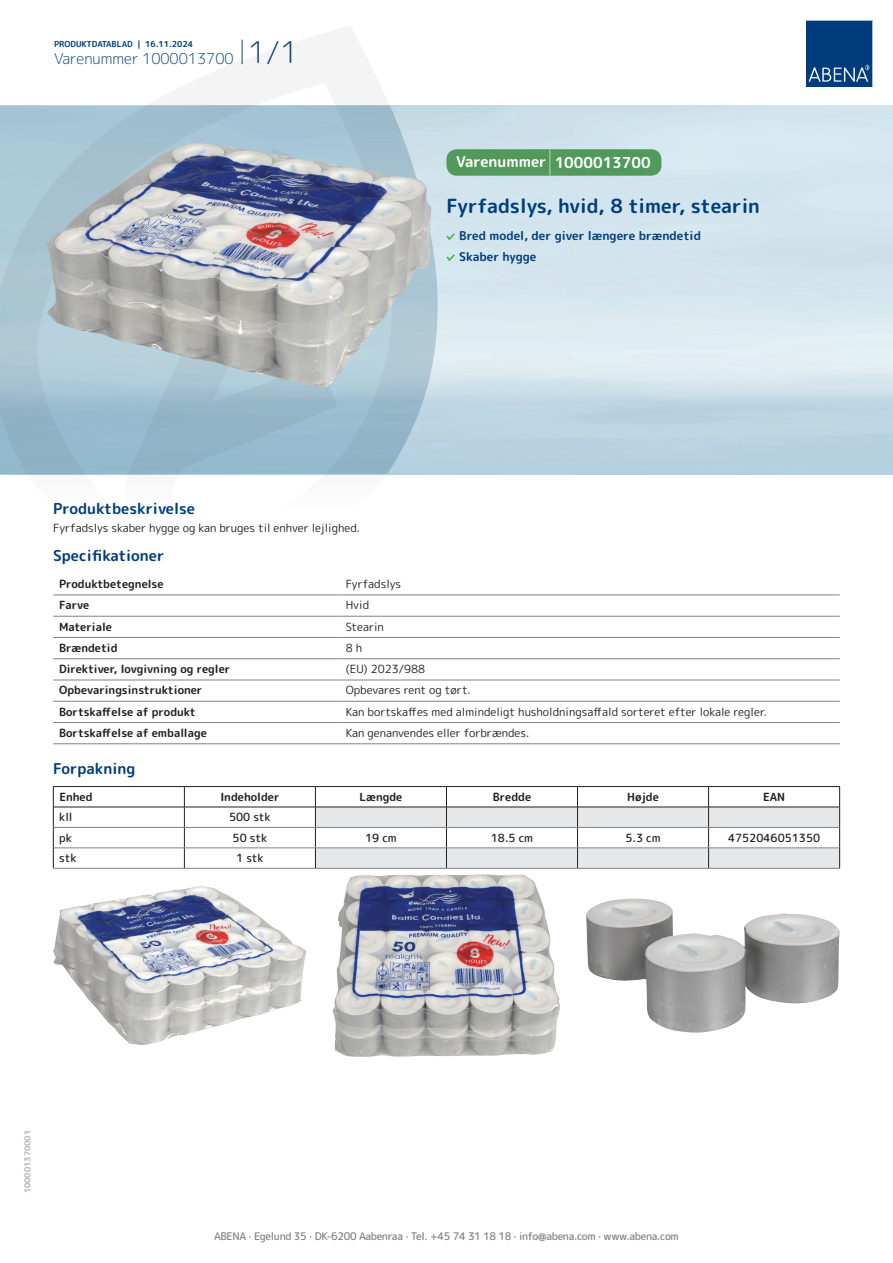
<style>
.page{position:relative;width:893px;height:1263px;background:#fff}
.page>*{position:absolute;margin:0;border:0;box-sizing:border-box;transform-origin:0 0}
.t1{font:700 19.5px "Rounded Mplus 1 c";color:#013d7d}
.t2{font:700 15px "Rounded Mplus 1 c";color:#013d7d}
.t3{font:300 15px "Rounded Mplus 1 c";color:#013d7d}
.t4{font:700 15px "Rounded Mplus 1 c";color:#fff}
.t5{font:700 12px/21px "Rounded Mplus 1 c";color:#013d7d}
.t6{font:11.25px "Rounded Mplus 1 c";color:#231f20}
.t7{font:700 11.25px "Rounded Mplus 1 c";color:#231f20}
.t8{font:500 11.25px "Rounded Mplus 1 c";color:#231f20}
.t9{font:500 10.5px "Rounded Mplus 1 c";letter-spacing:-.03em;color:#808285}
.t10{font:700 8.25px "Rounded Mplus 1 c";color:#013d7d}
.t11{font:700 8.25px "Rounded Mplus 1 c";color:#b2b3b7}
.s1{font-size:30px}
.s2{font-size:25.5px}
</style>
<div class="page">
<svg style="left:0;top:26px;width:439px;height:569px"></svg>
<svg style="left:0;top:106px;width:438px;height:368px;background:#a0bfcf"></svg>
<svg style="left:242px;top:40px;width:1px;height:24px"></svg>
<svg style="left:806px;top:20px;width:67px;height:67px;background:#144b86"></svg>
<img style="left:46px;top:141px;width:386px;height:246px">
<hr style="left:53px;top:595px;width:287px;height:1px;background:#808285">
<hr style="left:340px;top:595px;width:500px;height:1px;background:#808285">
<hr style="left:53px;top:616px;width:287px;height:1px;background:#808285">
<hr style="left:340px;top:616px;width:500px;height:1px;background:#808285">
<hr style="left:53px;top:637px;width:287px;height:1px;background:#808285">
<hr style="left:340px;top:637px;width:500px;height:1px;background:#808285">
<hr style="left:53px;top:658px;width:287px;height:1px;background:#808285">
<hr style="left:340px;top:658px;width:500px;height:1px;background:#808285">
<hr style="left:53px;top:680px;width:287px;height:1px;background:#808285">
<hr style="left:340px;top:680px;width:500px;height:1px;background:#808285">
<hr style="left:53px;top:701px;width:287px;height:1px;background:#808285">
<hr style="left:340px;top:701px;width:500px;height:1px;background:#808285">
<hr style="left:53px;top:722px;width:287px;height:1px;background:#808285">
<hr style="left:340px;top:722px;width:500px;height:1px;background:#808285">
<hr style="left:53px;top:743px;width:287px;height:1px;background:#808285">
<hr style="left:340px;top:743px;width:500px;height:1px;background:#808285">
<hr style="left:53px;top:786px;width:131px;height:1px;background:#231f20">
<hr style="left:184px;top:786px;width:131px;height:1px;background:#231f20">
<hr style="left:315px;top:786px;width:131px;height:1px;background:#231f20">
<hr style="left:446px;top:786px;width:131px;height:1px;background:#231f20">
<hr style="left:577px;top:786px;width:132px;height:1px;background:#231f20">
<hr style="left:709px;top:786px;width:131px;height:1px;background:#231f20">
<hr style="left:53px;top:807px;width:131px;height:1px;background:#231f20">
<hr style="left:184px;top:807px;width:131px;height:1px;background:#231f20">
<svg style="left:53px;top:787px;width:1px;height:81px"></svg>
<svg style="left:184px;top:787px;width:1px;height:81px"></svg>
<svg style="left:315px;top:787px;width:525px;height:81px"></svg>
<hr style="left:54px;top:827px;width:130px;height:1px;background:#808285">
<hr style="left:184px;top:827px;width:131px;height:1px;background:#808285">
<hr style="left:315px;top:827px;width:131px;height:1px;background:#808285">
<hr style="left:446px;top:827px;width:131px;height:1px;background:#808285">
<hr style="left:577px;top:827px;width:132px;height:1px;background:#808285">
<hr style="left:709px;top:827px;width:130px;height:1px;background:#808285">
<hr style="left:54px;top:848px;width:130px;height:1px;background:#808285">
<hr style="left:184px;top:848px;width:131px;height:1px;background:#808285">
<hr style="left:315px;top:848px;width:131px;height:1px;background:#808285">
<hr style="left:446px;top:848px;width:131px;height:1px;background:#808285">
<hr style="left:577px;top:848px;width:132px;height:1px;background:#808285">
<hr style="left:709px;top:848px;width:130px;height:1px;background:#808285">
<hr style="left:53px;top:868px;width:131px;height:1px;background:#808285">
<hr style="left:184px;top:868px;width:131px;height:1px;background:#808285">
<hr style="left:315px;top:868px;width:131px;height:1px;background:#808285">
<hr style="left:446px;top:868px;width:131px;height:1px;background:#808285">
<hr style="left:577px;top:868px;width:132px;height:1px;background:#808285">
<hr style="left:709px;top:868px;width:131px;height:1px;background:#808285">
<img style="left:53px;top:886px;width:254px;height:159px">
<img style="left:332px;top:874px;width:228px;height:183px">
<img style="left:586px;top:899px;width:253px;height:134px">
<svg style="left:446px;top:233px;width:9px;height:7px"></svg>
<svg style="left:446px;top:254px;width:9px;height:7px"></svg>
<div style="left:446px;top:149px;width:215px;height:27px;background:#52995c;border-radius:10px"></div>
<p class="t10" style="left:54px;top:38px;width:141px">PRODUKTDATABLAD | 16.11.2024</p>
<h2 class="t3" style="left:54px;top:48px;width:246px">Varenummer 1000013700 <span class="s1">1/1</span></h2>
<h2 class="t4" style="left:456px;top:152px;width:196px">Varenummer <span class="s2">|</span> 1000013700</h2>
<h1 class="t1" style="left:446px;top:192px;width:315px">Fyrfadslys, hvid, 8 timer, stearin</h1>
<p class="t5" style="left:459px;top:225px;width:243px">Bred model, der giver længere brændetid<br>Skaber hygge</p>
<h2 class="t2" style="left:53px;top:498px;width:143px">Produktbeskrivelse</h2>
<p class="t6" style="left:53px;top:520px;width:308px">Fyrfadslys skaber hygge og kan bruges til enhver lejlighed.</p>
<h2 class="t2" style="left:53px;top:545px;width:113px">Specifikationer</h2>
<p class="t7" style="left:59px;top:576px;width:106px">Produktbetegnelse</p>
<p class="t6" style="left:346px;top:576px;width:57px">Fyrfadslys</p>
<p class="t7" style="left:59px;top:597px;width:32px">Farve</p>
<p class="t6" style="left:346px;top:597px;width:25px">Hvid</p>
<p class="t7" style="left:59px;top:618px;width:54px">Materiale</p>
<p class="t6" style="left:346px;top:618px;width:40px">Stearin</p>
<p class="t7" style="left:59px;top:640px;width:60px">Brændetid</p>
<p class="t6" style="left:346px;top:640px;width:18px">8 h</p>
<p class="t7" style="left:59px;top:661px;width:173px">Direktiver, lovgivning og regler</p>
<p class="t6" style="left:346px;top:661px;width:81px">(EU) 2023/988</p>
<p class="t7" style="left:59px;top:682px;width:145px">Opbevaringsinstruktioner</p>
<p class="t6" style="left:346px;top:682px;width:127px">Opbevares rent og tørt.</p>
<p class="t7" style="left:59px;top:704px;width:138px">Bortskaffelse af produkt</p>
<p class="t6" style="left:346px;top:704px;width:423px">Kan bortskaffes med almindeligt husholdningsaffald sorteret efter lokale regler.</p>
<p class="t7" style="left:59px;top:725px;width:149px">Bortskaffelse af emballage</p>
<p class="t6" style="left:346px;top:725px;width:185px">Kan genanvendes eller forbrændes.</p>
<h2 class="t2" style="left:53px;top:758px;width:84px">Forpakning</h2>
<p class="t7" style="left:59px;top:789px;width:35px">Enhed</p>
<p class="t7" style="left:220px;top:789px;width:61px">Indeholder</p>
<p class="t7" style="left:359px;top:789px;width:44px">Længde</p>
<p class="t7" style="left:493px;top:789px;width:40px">Bredde</p>
<p class="t7" style="left:627px;top:789px;width:33px">Højde</p>
<p class="t7" style="left:763px;top:789px;width:24px">EAN</p>
<p class="t8" style="left:59px;top:809px;width:15px">kll</p>
<p class="t8" style="left:229px;top:809px;width:43px">500 stk</p>
<p class="t8" style="left:59px;top:830px;width:14px">pk</p>
<p class="t8" style="left:233px;top:830px;width:36px">50 stk</p>
<p class="t8" style="left:365px;top:830px;width:33px">19 cm</p>
<p class="t8" style="left:491px;top:830px;width:44px">18.5 cm</p>
<p class="t8" style="left:625px;top:830px;width:37px">5.3 cm</p>
<p class="t8" style="left:728px;top:830px;width:94px">4752046051350</p>
<p class="t8" style="left:59px;top:850px;width:19px">stk</p>
<p class="t8" style="left:236px;top:850px;width:29px">1 stk</p>
<p class="t11" style="left:22px;top:1193px;width:65px;rotate:-90deg">100001370001</p>
<p class="t9" style="left:214px;top:1229px;width:466px">ABENA · Egelund 35 · DK-6200 Aabenraa · Tel. +45 74 31 18 18 · info@abena.com · www.abena.com</p>
</div>
